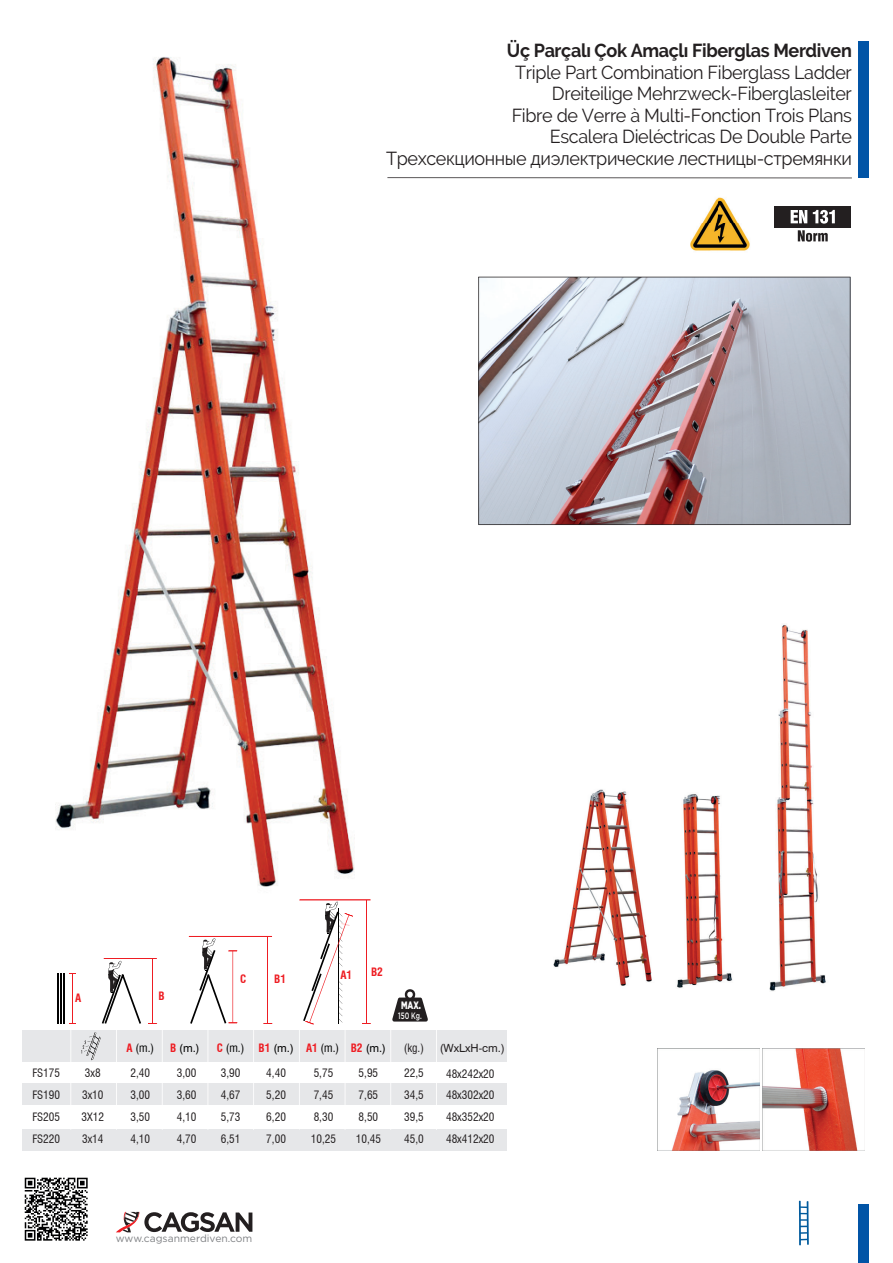
<style>
.page{position:relative;width:893px;height:1263px;background:#fff}
.page>*{position:absolute;margin:0;border:0;box-sizing:border-box;transform-origin:0 0}
.t1{font:18.75px/21.6px "Raleway";letter-spacing:-.02em;color:#231f20;text-align:right;scale:.96 1}
.t2{font:700 18.75px "Raleway";letter-spacing:-.02em;color:#231f20;scale:.96 1}
.t3{font:condensed 11.25px/21.8px "Swiss 721 BT";color:#231f20;text-align:justify}
.t4{font:11.25px "Swiss 721 BT";color:#010101}
.t5{font:11.25px "Swiss 721 BT";color:#231f20}
.t6{font:condensed 11.25px "Swiss 721 BT";color:#010101}
.t7{font:700 condensed 11.25px "Swiss 721 BT";color:#ee1d23}
.t8{font:900 10.8px "Gotham";color:#fff;scale:.69 1}
.t9{font:10.35px "Gotham";color:#808285}
.t10{font:500 9.15px "Gotham";color:#fff;scale:.69 1}
.s1{font-weight:700;color:#ee1d23}
.s2{font-weight:700;font-stretch:condensed;color:#ee1d23}
.s3{font-stretch:condensed}
</style>
<div class="page">
<div style="left:858px;top:1204px;width:10px;height:59px;background:#0154a6"></div>
<svg style="left:799px;top:1200px;width:10px;height:45px"></svg>
<img style="left:690px;top:197px;width:60px;height:54px">
<div style="left:858px;top:42px;width:10px;height:136px;background:#0154a6"></div>
<div style="left:774px;top:206px;width:77px;height:21px;background:#231f20"></div>
<svg style="left:791px;top:210px;width:16px;height:13px"></svg>
<svg style="left:813px;top:210px;width:22px;height:14px"></svg>
<svg style="left:798px;top:230px;width:30px;height:12px"></svg>
<img style="left:55px;top:57px;width:351px;height:844px">
<img style="left:677px;top:794px;width:56px;height:194px">
<svg style="left:116px;top:1212px;width:136px;height:20px"></svg>
<img style="left:553px;top:789px;width:99px;height:197px">
<img style="left:769px;top:624px;width:57px;height:367px">
<hr style="left:57px;top:973px;width:2px;height:50px;background:#010101">
<hr style="left:63px;top:973px;width:2px;height:50px;background:#010101">
<hr style="left:60px;top:973px;width:2px;height:50px;background:#010101">
<hr style="left:72px;top:973px;width:1px;height:51px;background:#ee1d23">
<div style="left:23px;top:1083px;width:484px;height:22px;background:#e6e7e9"></div>
<div style="left:23px;top:1129px;width:484px;height:22px;background:#e6e7e9"></div>
<div style="left:23px;top:1030px;width:484px;height:31px;background:#e6e7e9"></div>
<hr style="left:70px;top:1029px;width:1px;height:101px;background:#fff">
<hr style="left:116px;top:1030px;width:1px;height:100px;background:#fff">
<hr style="left:162px;top:1029px;width:1px;height:101px;background:#fff">
<hr style="left:207px;top:1029px;width:1px;height:101px;background:#fff">
<hr style="left:299px;top:1029px;width:1px;height:100px;background:#fff">
<hr style="left:436px;top:1029px;width:1px;height:101px;background:#fff">
<hr style="left:390px;top:1029px;width:1px;height:101px;background:#fff">
<hr style="left:345px;top:1029px;width:1px;height:101px;background:#fff">
<hr style="left:253px;top:1029px;width:1px;height:101px;background:#fff">
<svg style="left:81px;top:1032px;width:20px;height:28px"></svg>
<svg style="left:102px;top:958px;width:55px;height:66px"></svg>
<svg style="left:189px;top:936px;width:83px;height:88px"></svg>
<svg style="left:300px;top:899px;width:70px;height:125px"></svg>
<svg style="left:392px;top:989px;width:36px;height:32px"></svg>
<img style="left:763px;top:1048px;width:102px;height:102px">
<img style="left:657px;top:1048px;width:102px;height:102px">
<svg style="left:478px;top:277px;width:372px;height:248px"></svg>
<svg style="left:25px;top:1178px;width:63px;height:62px"></svg>
<hr style="left:387px;top:177px;width:465px;height:1px;background:#231f20">
<p class="t2" style="left:507px;top:40px;width:361px">Üç Parçalı Çok Amaçlı Fiberglas Merdiven</p>
<p class="t1" style="left:386px;top:61px;width:487px">Triple Part Combination Fiberglass Ladder<br>Dreiteilige Mehrzweck-Fiberglasleiter<br>Fibre de Verre à Multi-Fonction Trois Plans<br>Escalera Dieléctricas De Double Parte<br>Трехсекционные диэлектрические лестницы-стремянки</p>
<p class="t7" style="left:75px;top:991px;width:8px">A</p>
<p class="t7" style="left:159px;top:989px;width:8px">B</p>
<p class="t7" style="left:240px;top:972px;width:8px">C</p>
<p class="t7" style="left:274px;top:972px;width:13px">B1</p>
<p class="t7" style="left:340px;top:968px;width:13px">A1</p>
<p class="t7" style="left:371px;top:965px;width:13px">B2</p>
<p class="t8" style="left:401px;top:998px;width:30px">MAX.</p>
<p class="t10" style="left:398px;top:1009px;width:36px">150 Kg.</p>
<p class="t6" style="left:127px;top:1041px;width:29px"><span class="s1">A</span> (m.)</p>
<p class="t4" style="left:170px;top:1041px;width:31px"><span class="s2">B</span> (m.)</p>
<p class="t6" style="left:217px;top:1041px;width:29px"><span class="s1">C</span> (m.)</p>
<p class="t4" style="left:259px;top:1041px;width:129px"><span class="s2">B1</span> (m.) <span class="s2">A1</span> <span class="s3">(m.)</span> <span class="s2">B2</span> (m.)</p>
<p class="t3" style="left:404px;top:1037px;width:22px">(kg.)</p>
<p class="t5" style="left:440px;top:1041px;width:67px">(WxLxH-cm.)</p>
<p class="t3" style="left:177px;top:1062px;width:21px">3,00<br>3,60<br>4,10<br>4,70</p>
<p class="t3" style="left:221px;top:1062px;width:21px">3,90<br>4,67<br>5,73<br>6,51</p>
<p class="t3" style="left:266px;top:1062px;width:21px">4,40<br>5,20<br>6,20<br>7,00</p>
<p class="t3" style="left:311px;top:1062px;width:27px;text-align:left">5,75<br>7,45<br>8,30<br>10,25</p>
<p class="t3" style="left:356px;top:1062px;width:27px;text-align:left">5,95<br>7,65<br>8,50<br>10,45</p>
<p class="t3" style="left:404px;top:1062px;width:21px">22,5<br>34,5<br>39,5<br>45,0</p>
<p class="t3" style="left:446px;top:1062px;width:50px">48x242x20<br>48x302x20<br>48x352x20<br>48x412x20</p>
<p class="t3" style="left:32px;top:1062px;width:29px">FS175<br>FS190<br>FS205<br>FS220</p>
<p class="t3" style="left:82px;top:1062px;width:24px;text-align:left">3x8<br>3x10<br>3X12<br>3x14</p>
<p class="t3" style="left:131px;top:1062px;width:21px">2,40<br>3,00<br>3,50<br>4,10</p>
<p class="t9" style="left:116px;top:1232px;width:138px">www.cagsanmerdiven.com</p>
</div>
